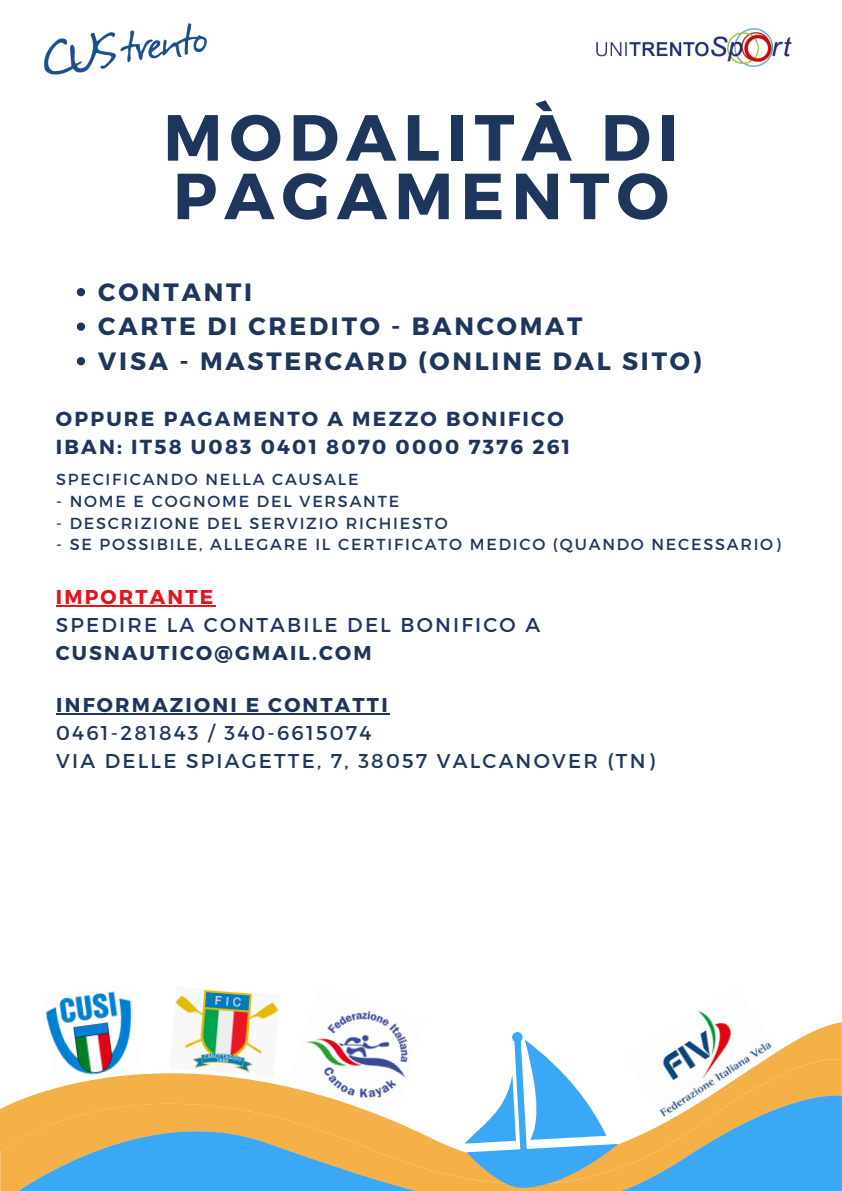
<style>
.page{position:relative;width:842px;height:1191px;background:#fff}
.page>*{position:absolute;margin:0;border:0;box-sizing:border-box;transform-origin:0 0}
.t1{font:700 65px/58.5px "Montserrat";letter-spacing:.11em;color:#1e365c}
.t2{font:700 25px/34.5px "Montserrat";letter-spacing:.11em;color:#1e365c}
.t3{font:700 20.3px/27.8px "Montserrat";letter-spacing:.11em;color:#1e365c}
.t4{font:20px/27.8px "Montserrat";letter-spacing:.11em;color:#1e365c}
.t5{font:700 20px "Montserrat";letter-spacing:.11em;color:#1e365c}
.t6{font:700 20px "Montserrat";letter-spacing:.11em;color:#e3141d}
.t7{font:16px "Montserrat";letter-spacing:.11em;color:#1e365c}
</style>
<div class="page">
<img style="left:336px;top:1010px;width:53px;height:12px">
<img style="left:175px;top:989px;width:104px;height:33px">
<svg style="left:183px;top:1022px;width:659px;height:36px"></svg>
<svg style="left:36px;top:1058px;width:806px;height:36px"></svg>
<svg style="left:0;top:1094px;width:842px;height:96px;background:#acb49e"></svg>
<svg style="left:465px;top:1031px;width:153px;height:156px"></svg>
<img style="left:44px;top:991px;width:97px;height:89px">
<img style="left:596px;top:28px;width:195px;height:39px">
<img style="left:44px;top:23px;width:163px;height:52px">
<svg style="left:77px;top:288px;width:8px;height:8px"></svg>
<svg style="left:77px;top:322px;width:8px;height:9px"></svg>
<svg style="left:77px;top:357px;width:8px;height:8px"></svg>
<hr style="left:56px;top:605px;width:160px;height:2px;background:#e3141d">
<hr style="left:56px;top:713px;width:334px;height:2px;background:#1e365c">
<h1 class="t1" style="left:163px;top:105px;width:517px">MODALITÀ DI<br>PAGAMENTO</h1>
<h2 class="t2" style="left:98px;top:273px;width:605px">CONTANTI<br>CARTE DI CREDITO - BANCOMAT<br>VISA - MASTERCARD (ONLINE DAL SITO)</h2>
<p class="t3" style="left:56px;top:404px;width:516px">OPPURE PAGAMENTO A MEZZO BONIFICO<br>IBAN: IT58 U083 0401 8070 0000 7376 261</p>
<p class="t7" style="left:56px;top:469px;width:304px">SPECIFICANDO NELLA CAUSALE</p>
<p class="t7" style="left:56px;top:491px;width:344px">- NOME E COGNOME DEL VERSANTE</p>
<p class="t7" style="left:56px;top:512px;width:393px">- DESCRIZIONE DEL SERVIZIO RICHIESTO</p>
<p class="t7" style="left:56px;top:534px;width:726px">- SE POSSIBILE, ALLEGARE IL CERTIFICATO MEDICO (QUANDO NECESSARIO)</p>
<p class="t6" style="left:56px;top:584px;width:159px">IMPORTANTE</p>
<p class="t4" style="left:56px;top:610px;width:486px">SPEDIRE LA CONTABILE DEL BONIFICO A</p>
<p class="t5" style="left:56px;top:639px;width:317px">CUSNAUTICO@GMAIL.COM</p>
<p class="t5" style="left:56px;top:691px;width:333px">INFORMAZIONI E CONTATTI</p>
<p class="t4" style="left:56px;top:717px;width:600px">0461-281843 / 340-6615074<br>VIA DELLE SPIAGETTE, 7, 38057 VALCANOVER (TN)</p>
</div>
